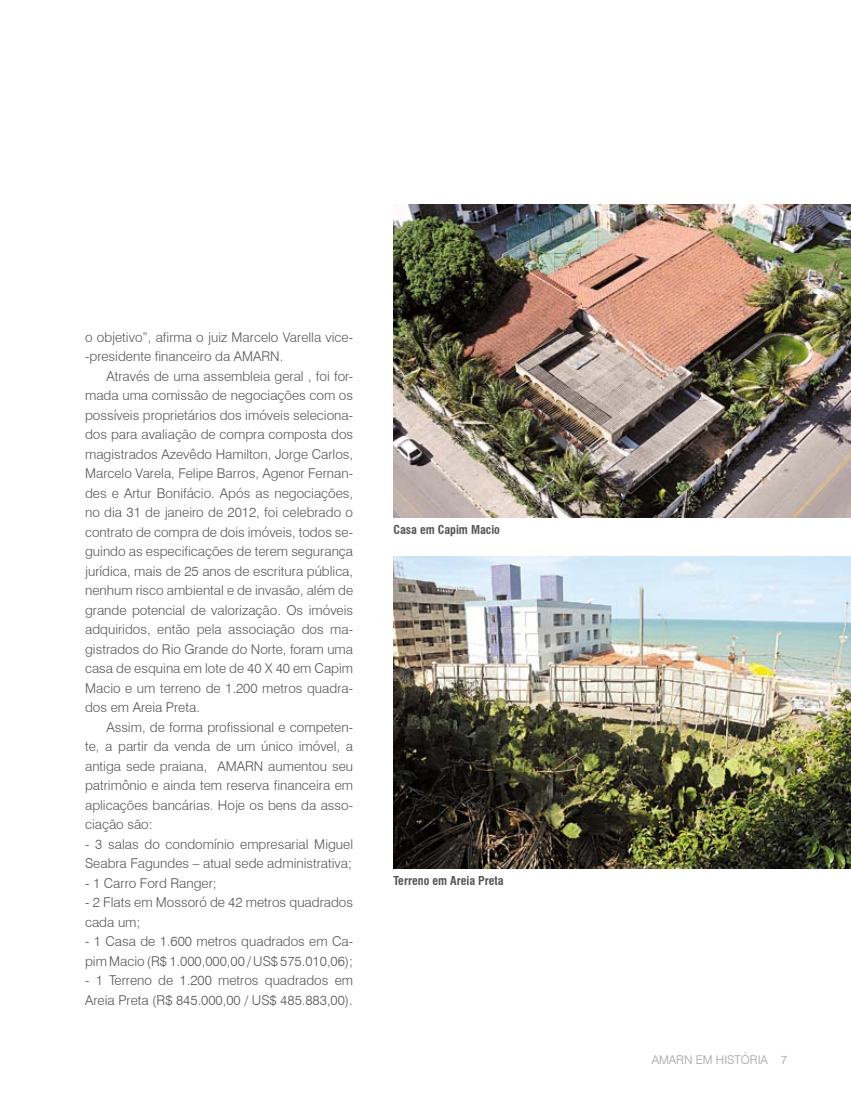
<style>
.page{position:relative;width:851px;height:1106px;background:#fff}
.page>*{position:absolute;margin:0;border:0;box-sizing:border-box;transform-origin:0 0}
.t1{font:300 13.5px/19.5px "Swiss 721 BT";color:#555}
.t2{font:700 condensed 12px "Swiss 721 BT";color:#555}
.t3{font:300 12px "Swiss 721 BT";color:#a0a0a0}
</style>
<div class="page">
<img style="left:393px;top:205px;width:457px;height:312px">
<img style="left:393px;top:556px;width:457px;height:312px">
<p class="t1" style="left:85px;top:327px;width:269px">o objetivo”, afirma o juiz Marcelo Varella vice--presidente financeiro da AMARN.</p>
<p class="t1" style="left:85px;top:366px;width:269px;text-align:justify;text-indent:21px">Através de uma assembleia geral , foi for&shy;mada uma comissão de negociações com os possíveis proprietários dos imóveis seleciona&shy;dos para avaliação de compra composta dos magistrados Azevêdo Hamilton, Jorge Carlos, Marcelo Varela, Felipe Barros, Agenor Fernan&shy;des e Artur Bonifácio. Após as negociações, no dia 31 de janeiro de 2012, foi celebrado o contrato de compra de dois imóveis, todos se&shy;guindo as especificações de terem segurança jurídica, mais de 25 anos de escritura pública, nenhum risco ambiental e de invasão, além de grande potencial de valorização. Os imóveis adquiridos, então pela associação dos ma&shy;gistrados do Rio Grande do Norte, foram uma casa de esquina em lote de 40 X 40 em Capim Macio e um terreno de 1.200 metros quadra&shy;dos em Areia Preta.</p>
<p class="t1" style="left:85px;top:717px;width:269px;text-align:justify;text-indent:21px">Assim, de forma profissional e competen&shy;te, a partir da venda de um único imóvel, a antiga sede praiana, AMARN aumentou seu patrimônio e ainda tem reserva financeira em aplicações bancárias. Hoje os bens da asso&shy;ciação são:</p>
<p class="t1" style="left:85px;top:834px;width:269px">- 3 salas do condomínio empresarial Miguel<br>Seabra Fagundes – atual sede administrativa;</p>
<p class="t1" style="left:85px;top:873px;width:133px">- 1 Carro Ford Ranger;</p>
<p class="t1" style="left:85px;top:892px;width:269px">- 2 Flats em Mossoró de 42 metros quadrados cada um;</p>
<p class="t1" style="left:85px;top:931px;width:269px">- 1 Casa de 1.600 metros quadrados em Ca&shy;pim Macio (R$ 1.000,000,00 / US$ 575.010,06);</p>
<p class="t1" style="left:85px;top:970px;width:269px">- 1 Terreno de 1.200 metros quadrados em<br>Areia Preta (R$ 845.000,00 / US$ 485.883,00).</p>
<p class="t2" style="left:393px;top:522px;width:108px">Casa em Capim Macio</p>
<p class="t2" style="left:393px;top:873px;width:112px">Terreno em Areia Preta</p>
<p class="t3" style="left:651px;top:1052px;width:137px">AMARN em História 7</p>
</div>
